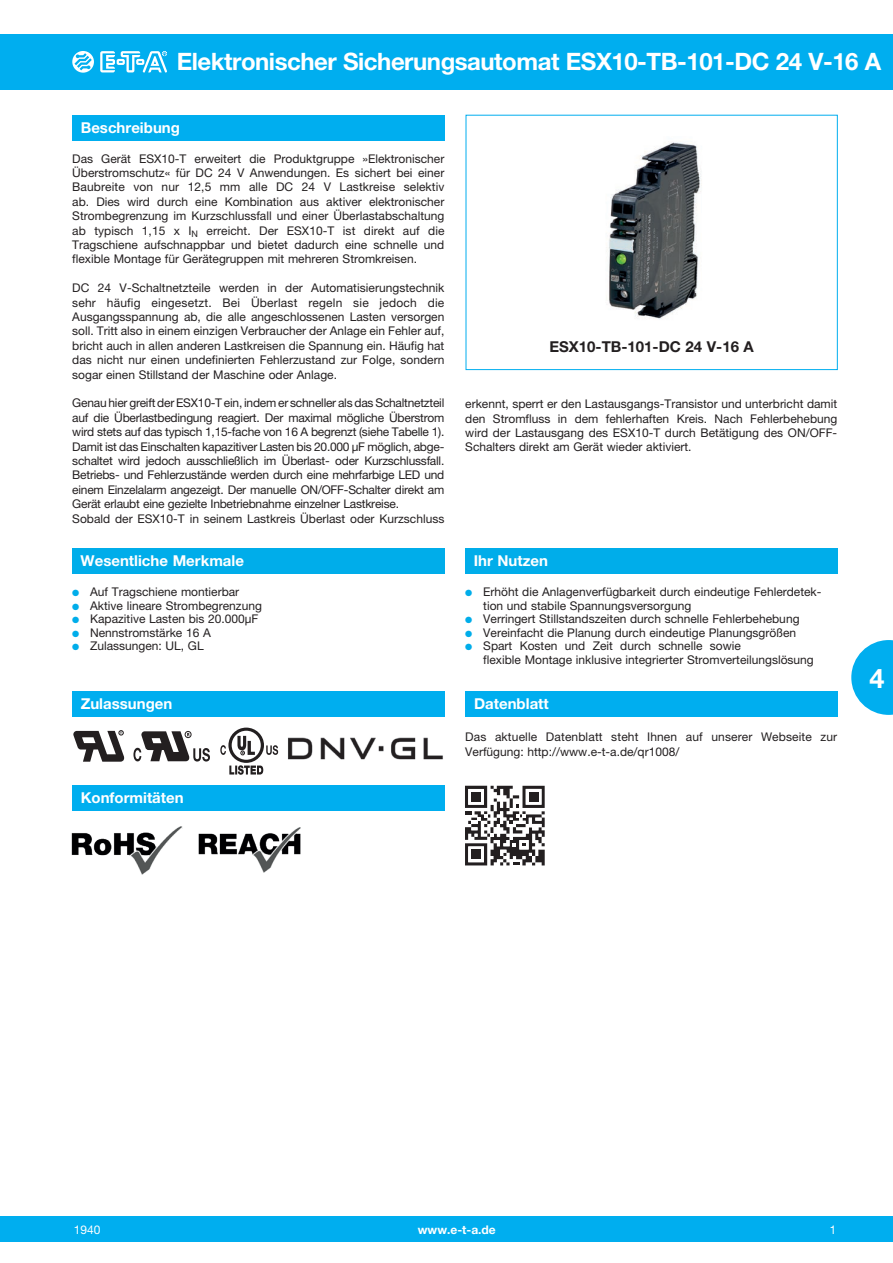
<style>
.page{position:relative;width:893px;height:1263px;background:#fff}
.page>*{position:absolute;margin:0;border:0;box-sizing:border-box;transform-origin:0 0}
.t1{font:700 27px "Helvetica Neue LT";color:#fff}
.t2{font:700 24px "Helvetica Neue LT";letter-spacing:-.02em;color:#fff}
.t3{font:700 15px "Helvetica Neue LT";color:#fff}
.t4{font:700 15px "Helvetica Neue LT";color:#231f20}
.t5{font:12px/14.4px "Helvetica Neue LT";color:#231f20;text-align:justify}
.t6{font:12px/14.4px "Helvetica Neue LT";letter-spacing:-.02em;color:#231f20}
.t7{font:700 12px "Helvetica Neue LT";color:#fff}
.t8{font:12px "Helvetica Neue LT";color:#fff}
.t9{font:12px "Helvetica Neue LT";color:#fff;scale:.95 1}
.s1{color:#00adea}
</style>
<div class="page">
<div style="left:0;top:1216px;width:893px;height:26px;background:#00aeef"></div>
<div style="left:0;top:34px;width:893px;height:55px;background:#00aeef"></div>
<svg style="left:72px;top:51px;width:22px;height:22px"></svg>
<svg style="left:100px;top:51px;width:67px;height:21px"></svg>
<svg style="left:851px;top:640px;width:42px;height:75px"></svg>
<div style="left:72px;top:115px;width:372px;height:25px;background:#00aeef"></div>
<div style="left:466px;top:115px;width:372px;height:255px;border:1px solid #00aeef"></div>
<svg style="left:465px;top:786px;width:80px;height:79px"></svg>
<div style="left:471px;top:850px;width:10px;height:9px;background:#231f20"></div>
<div style="left:529px;top:792px;width:9px;height:9px;background:#231f20"></div>
<div style="left:471px;top:792px;width:10px;height:9px;background:#231f20"></div>
<div style="left:72px;top:549px;width:372px;height:25px;background:#00adea"></div>
<div style="left:465px;top:549px;width:372px;height:25px;background:#00adea"></div>
<div style="left:466px;top:691px;width:372px;height:26px;background:#00aeef"></div>
<img style="left:288px;top:737px;width:155px;height:23px">
<svg style="left:73px;top:730px;width:51px;height:32px"></svg>
<div style="left:72px;top:691px;width:372px;height:26px;background:#00aeef"></div>
<div style="left:72px;top:785px;width:372px;height:26px;background:#00aeef"></div>
<img style="left:198px;top:827px;width:103px;height:46px">
<img style="left:71px;top:826px;width:111px;height:49px">
<svg style="left:220px;top:728px;width:58px;height:47px"></svg>
<svg style="left:133px;top:731px;width:77px;height:30px"></svg>
<img style="left:609px;top:141px;width:93px;height:179px">
<h2 class="t2" style="left:177px;top:47px;width:706px">Elektronischer Sicherungsautomat ESX10-TB-101-DC 24 V-16 A</h2>
<p class="t3" style="left:81px;top:118px;width:101px">Beschreibung</p>
<p class="t5" style="left:72px;top:151px;width:374px">Das Gerät ESX10-T erweitert die Produktgruppe »Elektronischer Überstromschutz« für DC 24 V Anwendungen. Es sichert bei einer Baubreite von nur 12,5 mm alle DC 24 V Lastkreise selektiv ab. Dies wird durch eine Kombination aus aktiver elektronischer Strombegrenzung im Kurzschlussfall und einer Überlastabschaltung ab typisch 1,15 x I<sub>N</sub> erreicht. Der ESX10-T ist direkt auf die Tragschiene aufschnappbar und bietet dadurch eine schnelle und flexible Montage für Gerätegruppen mit mehreren Stromkreisen.</p>
<p class="t5" style="left:72px;top:280px;width:374px">DC 24 V-Schaltnetzteile werden in der Automatisierungstechnik sehr häufig eingesetzt. Bei Überlast regeln sie jedoch die Ausgangsspannung ab, die alle angeschlossenen Lasten versorgen soll. Tritt also in einem einzigen Verbraucher der Anlage ein Fehler auf, bricht auch in allen anderen Lastkreisen die Spannung ein. Häufig hat das nicht nur einen undefinierten Fehlerzustand zur Folge, sondern sogar einen Stillstand der Maschine oder Anlage.</p>
<p class="t6" style="left:72px;top:396px;width:374px">Genau hier greift der ESX10-T ein, indem er schneller als das Schaltnetzteil auf die Überlastbedingung reagiert. Der maximal mögliche Überstrom wird stets auf das typisch 1,15-fache von 16 A begrenzt (siehe Tabelle 1).<br>Damit ist das Einschalten kapazitiver Lasten bis 20.000 μF möglich, abge&shy;schaltet wird jedoch ausschließlich im Überlast- oder Kurzschlussfall.<br>Betriebs- und Fehlerzustände werden durch eine mehrfarbige LED und einem Einzelalarm angezeigt. Der manuelle ON/OFF-Schalter direkt am Gerät erlaubt eine gezielte Inbetriebnahme einzelner Lastkreise.<br>Sobald der ESX10-T in seinem Lastkreis Überlast oder Kurzschluss</p>
<p class="t5" style="left:465px;top:396px;width:374px">erkennt, sperrt er den Lastausgangs-Transistor und unterbricht damit den Stromfluss in dem fehlerhaften Kreis. Nach Fehlerbehebung wird der Lastausgang des ESX10-T durch Betätigung des ON/OFF-Schalters direkt am Gerät wieder aktiviert.</p>
<p class="t3" style="left:81px;top:552px;width:165px">Wesentliche Merkmale</p>
<p class="t3" style="left:474px;top:552px;width:76px">Ihr Nutzen</p>
<p class="t5" style="left:72px;top:585px;width:169px"><span class="s1">●</span> Auf Tragschiene montierbar</p>
<p class="t5" style="left:72px;top:598px;width:191px"><span class="s1">●</span> Aktive lineare Strombegrenzung</p>
<p class="t5" style="left:72px;top:612px;width:188px"><span class="s1">●</span> Kapazitive Lasten bis 20.000µF</p>
<p class="t5" style="left:72px;top:625px;width:140px"><span class="s1">●</span> Nennstromstärke 16 A</p>
<p class="t5" style="left:72px;top:639px;width:133px"><span class="s1">●</span> Zulassungen: UL, GL</p>
<p class="t4" style="left:549px;top:337px;width:206px">ESX10-TB-101-DC 24 V-16 A</p>
<p class="t5" style="left:483px;top:585px;width:340px;line-height:13.5px;text-indent:-18px"><span class="s1">●</span> Erhöht die Anlagenverfügbarkeit durch eindeutige Fehlerdetek&shy;tion und stabile Spannungsversorgung</p>
<p class="t5" style="left:465px;top:612px;width:336px"><span class="s1">●</span> Verringert Stillstandszeiten durch schnelle Fehlerbehebung</p>
<p class="t5" style="left:465px;top:625px;width:332px"><span class="s1">●</span> Vereinfacht die Planung durch eindeutige Planungsgrößen</p>
<p class="t5" style="left:483px;top:639px;width:332px;line-height:13.5px;text-indent:-18px"><span class="s1">●</span> Spart Kosten und Zeit durch schnelle sowie<br>flexible Montage inklusive integrierter Stromverteilungslösung</p>
<p class="t3" style="left:81px;top:694px;width:93px">Zulassungen</p>
<p class="t3" style="left:474px;top:694px;width:76px">Datenblatt</p>
<p class="t3" style="left:81px;top:788px;width:105px">Konformitäten</p>
<p class="t5" style="left:465px;top:729px;width:373px;line-height:15px">Das aktuelle Datenblatt steht Ihnen auf unserer Webseite zur<br>Verfügung: http://www.e-t-a.de/qr1008/</p>
<h1 class="t1" style="left:869px;top:662px;width:17px">4</h1>
<p class="t7" style="left:418px;top:1222px;width:79px">www.e-t-a.de</p>
<p class="t8" style="left:74px;top:1222px;width:28px">1940</p>
<p class="t9" style="left:830px;top:1222px;width:8px">1</p>
</div>
